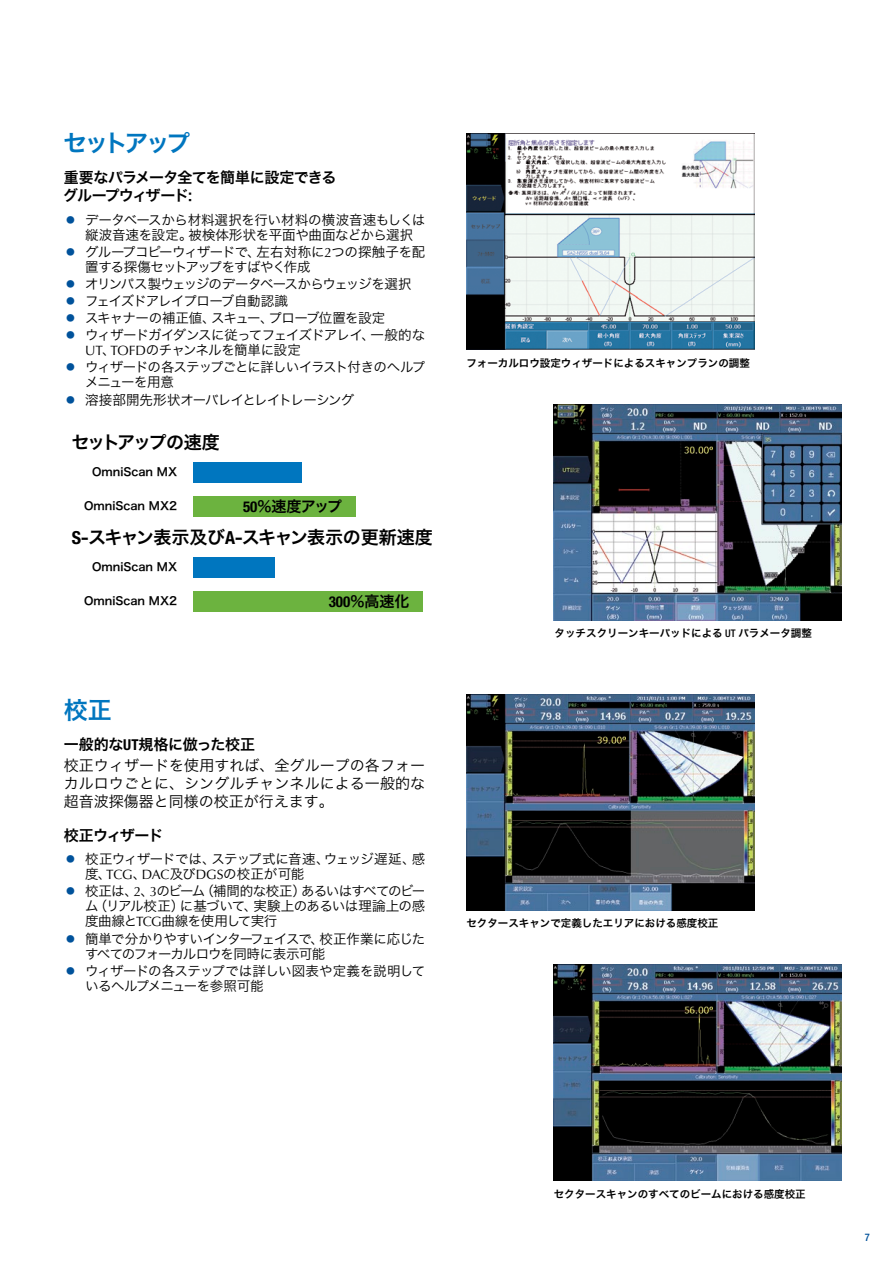
<style>
.page{position:relative;width:893px;height:1263px;background:#fff}
.page>*{position:absolute;margin:0;border:0;box-sizing:border-box;transform-origin:0 0}
.Title_2_2935{font:24px "Hira Kaku Pro W6";letter-spacing:-.125em;color:#0076bf}
.Title_3_K{font:18px "Hira Kaku Pro W6";letter-spacing:-.04em;color:#000}
.Title_3_K-2{font:18px "Hira Kaku Pro W6";letter-spacing:-.115em;color:#000}
.Text{font:15px/18px "Hira Kaku Pro W3";letter-spacing:.005em;color:#000;text-align:justify}
.Title_4_K{font:15px/18px "Hira Kaku Pro W6";letter-spacing:-.035em;color:#000}
.Title_4_K-2{font:15px "Hira Kaku Pro W6";letter-spacing:-.065em;color:#000}
.Bullet{font:13.5px/15px "Hira Kaku Pro W3";letter-spacing:-.04em;color:#000}
.Bullet-2{font:13.5px/15px "Hira Kaku Pro W3";letter-spacing:-.06em;color:#000}
.Bullet-3{font:13.5px/15px "Hira Kaku Pro W3";letter-spacing:-.02em;color:#000}
.Table_cell_text{font:11.25px "Hira Kaku Pro W6";color:#000}
.t1{font:10.5px "Hira Kaku Pro W6";color:#000}
.t2{font:500 condensed 10.5px "Helvetica Neue LT Std";color:#00529b}
.s1{color:#00529b}
.s2{font-family:"Optima LT Std"}
.s3{font-family:"Helvetica Neue LT Std";font-weight:700;font-stretch:condensed}
.s4{font-family:"Helvetica Neue LT Std";font-weight:500;font-stretch:condensed}
</style>
<div class="page">
<img style="left:466px;top:134px;width:289px;height:216px">
<img style="left:466px;top:694px;width:289px;height:216px">
<img style="left:554px;top:404px;width:288px;height:216px">
<img style="left:554px;top:965px;width:288px;height:216px">
<div style="left:193px;top:462px;width:108px;height:21px;background:#0076bf"></div>
<div style="left:193px;top:496px;width:162px;height:20px;background:#6cb33f"></div>
<div style="left:193px;top:558px;width:81px;height:20px;background:#0076bf"></div>
<div style="left:193px;top:591px;width:230px;height:21px;background:#6cb33f"></div>
<p class="Title_2_2935" style="left:63px;top:122px;width:129px">セットアップ</p>
<p class="Title_4_K" style="left:63px;top:168px;width:275px">重要なパラメータ全てを簡単に設定できるグループウィザード:</p>
<p class="Bullet-3" style="left:85px;top:211px;width:342px;text-indent:-21px"><span class="s1">ㅡ</span>データベースから材料選択を行い材料の横波音速もしくは縦波音速を設定。被検体形状を平面や曲面などから選択</p>
<p class="Bullet" style="left:85px;top:243px;width:342px;text-indent:-21px"><span class="s1">ㅡ</span>グループコピーウィザードで、左右対称に<span class="s2">2</span>つの探触子を配置する探傷セットアップをすばやく作成</p>
<p class="Bullet-2" style="left:64px;top:275px;width:350px"><span class="s1">ㅡ</span>オリンパス製ウェッジのデータベースからウェッジを選択</p>
<p class="Bullet" style="left:64px;top:293px;width:226px"><span class="s1">ㅡ</span>フェイズドアレイプローブ自動認識</p>
<p class="Bullet" style="left:64px;top:310px;width:323px"><span class="s1">ㅡ</span>スキャナーの補正値、スキュー、プローブ位置を設定</p>
<p class="Bullet" style="left:85px;top:327px;width:342px;text-indent:-21px"><span class="s1">ㅡ</span>ウィザードガイダンスに従ってフェイズドアレイ、一般的な<br><span class="s2">UT</span>、<span class="s2">TOFD</span>のチャンネルを簡単に設定</p>
<p class="Bullet-2" style="left:85px;top:359px;width:342px;text-indent:-21px"><span class="s1">ㅡ</span>ウィザードの各ステップごとに詳しいイラスト付きのヘルプメニューを用意</p>
<p class="Bullet" style="left:64px;top:391px;width:292px"><span class="s1">ㅡ</span>溶接部開先形状オーバレイとレイトレーシング</p>
<p class="Title_3_K-2" style="left:71px;top:426px;width:150px">セットアップの速度</p>
<p class="Table_cell_text" style="left:92px;top:462px;width:87px">OmniScan MX</p>
<p class="Table_cell_text" style="left:84px;top:496px;width:95px">OmniScan MX2</p>
<p class="Title_4_K" style="left:243px;top:497px;width:101px"><span class="s3">50</span>%速度アップ</p>
<p class="Title_3_K" style="left:72px;top:521px;width:362px"><span class="s3">S</span>-スキャン表示及び<span class="s3">A</span>-スキャン表示の更新速度</p>
<p class="Table_cell_text" style="left:92px;top:557px;width:87px">OmniScan MX</p>
<p class="Table_cell_text" style="left:84px;top:591px;width:95px">OmniScan MX2</p>
<p class="Title_4_K" style="left:329px;top:592px;width:82px"><span class="s3">300</span>%高速化</p>
<p class="Title_2_2935" style="left:64px;top:688px;width:49px">校正</p>
<p class="Title_4_K" style="left:64px;top:734px;width:193px">一般的な<span class="s3">UT</span>規格に倣った校正</p>
<p class="Text" style="left:64px;top:756px;width:363px">校正ウィザードを使用すれば、全グループの各フォーカルロウごとに、シングルチャンネルによる一般的な超音波探傷器と同様の校正が行えます。</p>
<p class="Title_4_K-2" style="left:64px;top:821px;width:101px">校正ウィザード</p>
<p class="Bullet" style="left:85px;top:851px;width:342px;text-indent:-21px"><span class="s1">ㅡ</span>校正ウィザードでは、ステップ式に音速、ウェッジ遅延、感度、<span class="s2">TCG</span>、<span class="s2">DAC</span>及び<span class="s2">DGS</span>の校正が可能</p>
<p class="Bullet" style="left:85px;top:883px;width:342px;text-align:justify;text-indent:-21px"><span class="s1">ㅡ</span>校正は、<span class="s2">2</span>、<span class="s2">3</span>のビーム（補間的な校正）あるいはすべてのビーム（リアル校正）に基づいて、実験上のあるいは理論上の感度曲線と<span class="s2">TCG</span>曲線を使用して実行</p>
<p class="Bullet-2" style="left:85px;top:930px;width:342px;text-indent:-21px"><span class="s1">ㅡ</span>簡単で分かりやすいインターフェイスで、校正作業に応じたすべてのフォーカルロウを同時に表示可能</p>
<p class="Bullet" style="left:85px;top:962px;width:342px;text-indent:-21px"><span class="s1">ㅡ</span>ウィザードの各ステップでは詳しい図表や定義を説明しているヘルプメニューを参照可能</p>
<p class="t1" style="left:466px;top:354px;width:285px">フォーカルロウ設定ウィザードによるスキャンプランの調整</p>
<p class="t1" style="left:555px;top:624px;width:259px">タッチスクリーンキーパッドによる <span class="s4">UT</span> パラメータ調整</p>
<p class="t1" style="left:466px;top:914px;width:253px">セクタースキャンで定義したエリアにおける感度校正</p>
<p class="t1" style="left:554px;top:1184px;width:253px">セクタースキャンのすべてのビームにおける感度校正</p>
<p class="t2" style="left:865px;top:1231px;width:7px">7</p>
</div>
